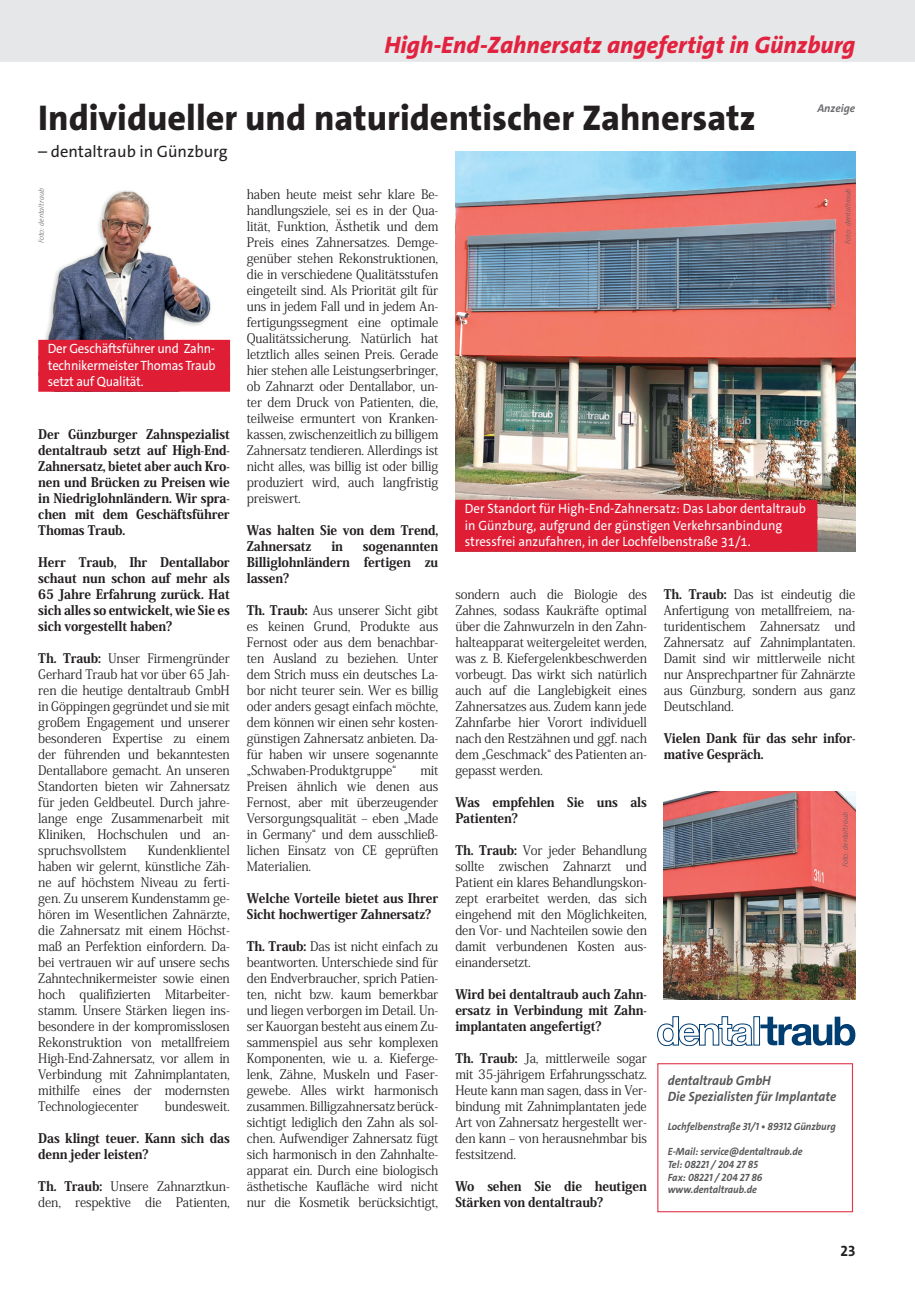
<style>
.page{position:relative;width:915px;height:1306px;background:#fff}
.page>*{position:absolute;margin:0;border:0;box-sizing:border-box;transform-origin:0 0}
.t1{font:800 36px "The Sans C4 s";color:#231f20}
.t2{font:italic 800 24px "The Sans C4 s";color:#e22340}
.t3{font:16.5px "The Sans C4 s";color:#231f20}
.t4{font:700 15px "The Sans C4 s";color:#231f20}
.t5{font:13.5px/16.2px "The Sans C4 s";color:#fff;scale:.95 1}
.t6{font:italic 700 13.5px/16.2px "The Sans C4 s";color:#57585a;scale:.95 1}
.t7{font:13.05px/16px "Koz Min Pr 6 N";letter-spacing:-.01em;color:#231f20;text-align:justify;scale:.95 1}
.t8{font:800 13.05px/16px "Koz Min Pr 6 N";letter-spacing:-.01em;color:#231f20;scale:.95 1}
.t9{font:italic 700 11.25px "The Sans C4 s";color:#6c6d70}
.t10{font:italic 700 10.5px/12.6px "The Sans C4 s";color:#57585a;scale:.95 1}
.t11{font:italic 200 7.5px "The Sans C4 s";color:#57585a}
.s1{font-weight:800}
</style>
<div class="page">
<img style="left:455px;top:151px;width:400px;height:400px">
<div style="left:455px;top:500px;width:362px;height:19px;background:#df1e36"></div>
<div style="left:455px;top:516px;width:362px;height:19px;background:#df1e36"></div>
<div style="left:455px;top:532px;width:362px;height:19px;background:#df1e36"></div>
<img style="left:38px;top:190px;width:192px;height:150px">
<div style="left:38px;top:340px;width:192px;height:19px;background:#df1e36"></div>
<div style="left:38px;top:356px;width:192px;height:19px;background:#df1e36"></div>
<div style="left:38px;top:372px;width:192px;height:20px;background:#df1e36"></div>
<img style="left:663px;top:791px;width:192px;height:208px">
<div style="left:657px;top:1063px;width:195px;height:149px;border:1px solid #df1e36"></div>
<svg style="left:657px;top:1016px;width:198px;height:30px"></svg>
<div style="left:0;top:0;width:914px;height:63px;background:#e6e7e9"></div>
<hr style="left:0;top:62px;width:914px;height:3px;background:#fff">
<h2 class="t2" style="left:384px;top:29px;width:472px">High-End-Zahnersatz angefertigt in Günzburg</h2>
<h1 class="t1" style="left:38px;top:95px;width:719px">Individueller und naturidentischer Zahnersatz</h1>
<p class="t3" style="left:38px;top:141px;width:191px">– dentaltraub in Günzburg</p>
<p class="t9" style="left:817px;top:100px;width:39px">Anzeige</p>
<p class="t11" style="left:36px;top:243px;width:57px;rotate:-90deg">Foto: dentaltraub</p>
<p class="t5" style="left:48px;top:341px;width:178px;text-align:justify">Der Geschäftsführer und Zahn&shy;technikermeister Thomas Traub setzt auf Qualität.</p>
<p class="t8" style="left:38px;top:426px;width:203px;text-align:justify">Der Günzburger Zahnspezialist dentaltraub setzt auf High-End-Zahnersatz, bietet aber auch Kro&shy;nen und Brücken zu Preisen wie in Niedriglohnländern. Wir spra&shy;chen mit dem Geschäftsführer Thomas Traub.</p>
<p class="t8" style="left:38px;top:554px;width:203px;text-align:justify">Herr Traub, Ihr Dentallabor schaut nun schon auf mehr als 65 Jahre Erfahrung zurück. Hat sich alles so entwickelt, wie Sie es sich vorgestellt haben?</p>
<p class="t7" style="left:38px;top:650px;width:203px"><span class="s1">Th. Traub:</span> Unser Firmengründer Gerhard Traub hat vor über 65 Jah&shy;ren die heutige dentaltraub GmbH in Göppingen gegründet und sie mit großem Engagement und unserer besonderen Expertise zu einem der führenden und bekanntesten Dentallabore gemacht. An unseren Standorten bieten wir Zahnersatz für jeden Geldbeutel. Durch jahre&shy;lange enge Zusammenarbeit mit Kliniken, Hochschulen und an&shy;spruchsvollstem</p>
<p class="t7" style="left:38px;top:842px;width:203px;text-indent:110px">Kundenklientel haben wir gelernt, künstliche Zäh&shy;ne auf höchstem Niveau zu ferti&shy;gen. Zu unserem Kundenstamm ge&shy;hören im Wesentlichen Zahnärzte, die Zahnersatz mit einem Höchst&shy;maß an Perfektion einfordern. Da&shy;bei vertrauen wir auf unsere sechs Zahntechnikermeister sowie einen hoch qualifizierten Mitarbeiter&shy;stamm. Unsere Stärken liegen ins&shy;besondere in der kompromisslosen Rekonstruktion von metallfreiem High-End-Zahnersatz, vor allem in Verbindung mit Zahnimplantaten, mithilfe eines der modernsten Technologiecenter</p>
<p class="t7" style="left:165px;top:1098px;width:70px">bundesweit.</p>
<p class="t8" style="left:38px;top:1130px;width:203px">Das klingt teuer. Kann sich das denn jeder leisten?</p>
<p class="t7" style="left:38px;top:1178px;width:203px"><span class="s1">Th. Traub:</span> Unsere Zahnarztkun&shy;den, respektive die Patienten,</p>
<p class="t7" style="left:247px;top:187px;width:203px">haben heute meist sehr klare Be&shy;handlungsziele, sei es in der Qua&shy;lität, Funktion, Ästhetik und dem Preis eines Zahnersatzes. Demge&shy;genüber stehen Rekonstruktionen, die in verschiedene Qualitätsstufen eingeteilt sind. Als Priorität gilt für uns in jedem Fall und in jedem An&shy;fertigungssegment eine optimale Qualitätssicherung. Natürlich hat letztlich alles seinen Preis. Gerade hier stehen alle Leistungserbringer, ob Zahnarzt oder Dentallabor, un&shy;ter dem Druck von Patienten, die, teilweise ermuntert von Kranken&shy;kassen, zwischenzeitlich zu billigem Zahnersatz tendieren. Allerdings ist nicht alles, was billig ist oder billig produziert wird, auch langfristig preiswert.</p>
<p class="t8" style="left:247px;top:522px;width:203px">Was halten Sie von dem Trend,<br>Zahnersatz</p>
<p class="t8" style="left:331px;top:538px;width:14px">in</p>
<p class="t8" style="left:247px;top:538px;width:203px;text-align:justify;text-indent:116px">sogenannten Billiglohnländern fertigen zu lassen?</p>
<p class="t7" style="left:247px;top:602px;width:203px"><span class="s1">Th. Traub:</span> Aus unserer Sicht gibt es keinen Grund, Produkte aus Fernost oder aus dem benachbar&shy;ten Ausland zu beziehen. Unter dem Strich muss ein deutsches La&shy;bor nicht teurer sein. Wer es billig oder anders gesagt einfach möchte, dem können wir einen sehr kosten&shy;günstigen Zahnersatz anbieten. Da&shy;für haben wir unsere sogenannte „Schwaben-Produktgruppe“</p>
<p class="t7" style="left:247px;top:762px;width:203px;text-indent:173px">mit Preisen ähnlich wie denen aus Fernost, aber mit überzeugender Versorgungsqualität – eben „Made in Germany“ und dem ausschließ&shy;lichen Einsatz von CE geprüften Materialien.</p>
<p class="t8" style="left:247px;top:890px;width:203px">Welche Vorteile bietet aus Ihrer<br>Sicht hochwertiger Zahnersatz?</p>
<p class="t7" style="left:247px;top:938px;width:203px"><span class="s1">Th. Traub:</span> Das ist nicht einfach zu beantworten. Unterschiede sind für den Endverbraucher, sprich Patien&shy;ten, nicht bzw. kaum bemerkbar und liegen verborgen im Detail. Un&shy;ser Kauorgan besteht aus einem Zu&shy;sammenspiel aus sehr komplexen Komponenten, wie u. a. Kieferge&shy;lenk, Zähne, Muskeln und Faser&shy;gewebe. Alles wirkt harmonisch zusammen. Billigzahnersatz berück&shy;sichtigt lediglich den Zahn als sol&shy;chen. Aufwendiger Zahnersatz fügt sich harmonisch in den Zahnhalte&shy;apparat ein. Durch eine biologisch ästhetische Kaufläche wird nicht nur die Kosmetik berücksichtigt,</p>
<p class="t11" style="left:842px;top:244px;width:57px;rotate:-90deg">Foto: dentaltraub</p>
<p class="t5" style="left:464px;top:501px;width:360px">Der Standort für High-End-Zahnersatz: Das Labor dentaltraub in Günzburg, aufgrund der günstigen Verkehrsanbindung stressfrei anzufahren, in der Lochfelbenstraße 31/1.</p>
<p class="t7" style="left:455px;top:586px;width:203px">sondern auch die Biologie des Zahnes, sodass Kaukräfte optimal über die Zahnwurzeln in den Zahn&shy;halteapparat weitergeleitet werden, was z. B. Kiefergelenkbeschwerden vorbeugt. Das wirkt sich natürlich auch auf die Langlebigkeit eines Zahnersatzes aus. Zudem kann jede Zahnfarbe hier Vorort individuell nach den Restzähnen und ggf. nach dem „Geschmack“ des Patienten an&shy;gepasst werden.</p>
<p class="t8" style="left:455px;top:794px;width:203px">Was empfehlen Sie uns als<br>Patienten?</p>
<p class="t7" style="left:455px;top:842px;width:203px"><span class="s1">Th. Traub:</span> Vor jeder Behandlung sollte zwischen Zahnarzt und Patient ein klares Behandlungskon&shy;zept erarbeitet werden, das sich eingehend mit den Möglichkeiten, den Vor- und Nachteilen sowie den damit verbundenen Kosten aus&shy;einandersetzt.</p>
<p class="t8" style="left:455px;top:986px;width:203px;text-align:justify">Wird bei dentaltraub auch Zahn&shy;ersatz in Verbindung mit Zahn&shy;implantaten angefertigt?</p>
<p class="t7" style="left:455px;top:1050px;width:203px"><span class="s1">Th. Traub:</span> Ja, mittlerweile sogar mit 35-jährigem Erfahrungsschatz.<br>Heute kann man sagen, dass in Ver&shy;bindung mit Zahnimplantaten jede Art von Zahnersatz hergestellt wer&shy;den kann – von herausnehmbar bis festsitzend.</p>
<p class="t8" style="left:455px;top:1178px;width:203px">Wo sehen Sie die heutigen<br>Stärken von dentaltraub?</p>
<p class="t7" style="left:663px;top:586px;width:203px"><span class="s1">Th. Traub:</span> Das ist eindeutig die Anfertigung von metallfreiem, na&shy;turidentischem Zahnersatz und Zahnersatz auf Zahnimplantaten.<br>Damit sind wir mittlerweile nicht nur Ansprechpartner für Zahnärzte aus Günzburg, sondern aus ganz Deutschland.</p>
<p class="t8" style="left:663px;top:730px;width:203px">Vielen Dank für das sehr infor&shy;mative Gespräch.</p>
<p class="t11" style="left:840px;top:867px;width:57px;rotate:-90deg">Foto: dentaltraub</p>
<p class="t6" style="left:667px;top:1072px;width:179px">dentaltraub GmbH<br>Die Spezialisten für Implantate</p>
<p class="t10" style="left:667px;top:1120px;width:178px">Lochfelbenstraße 31/1 • 89312 Günzburg</p>
<p class="t10" style="left:667px;top:1145px;width:143px">E-Mail: service@dentaltraub.de<br>Tel: 08221 / 204 27 85<br>Fax: 08221 / 204 27 86 www.dentaltraub.de</p>
<p class="t4" style="left:840px;top:1241px;width:16px">23</p>
</div>
